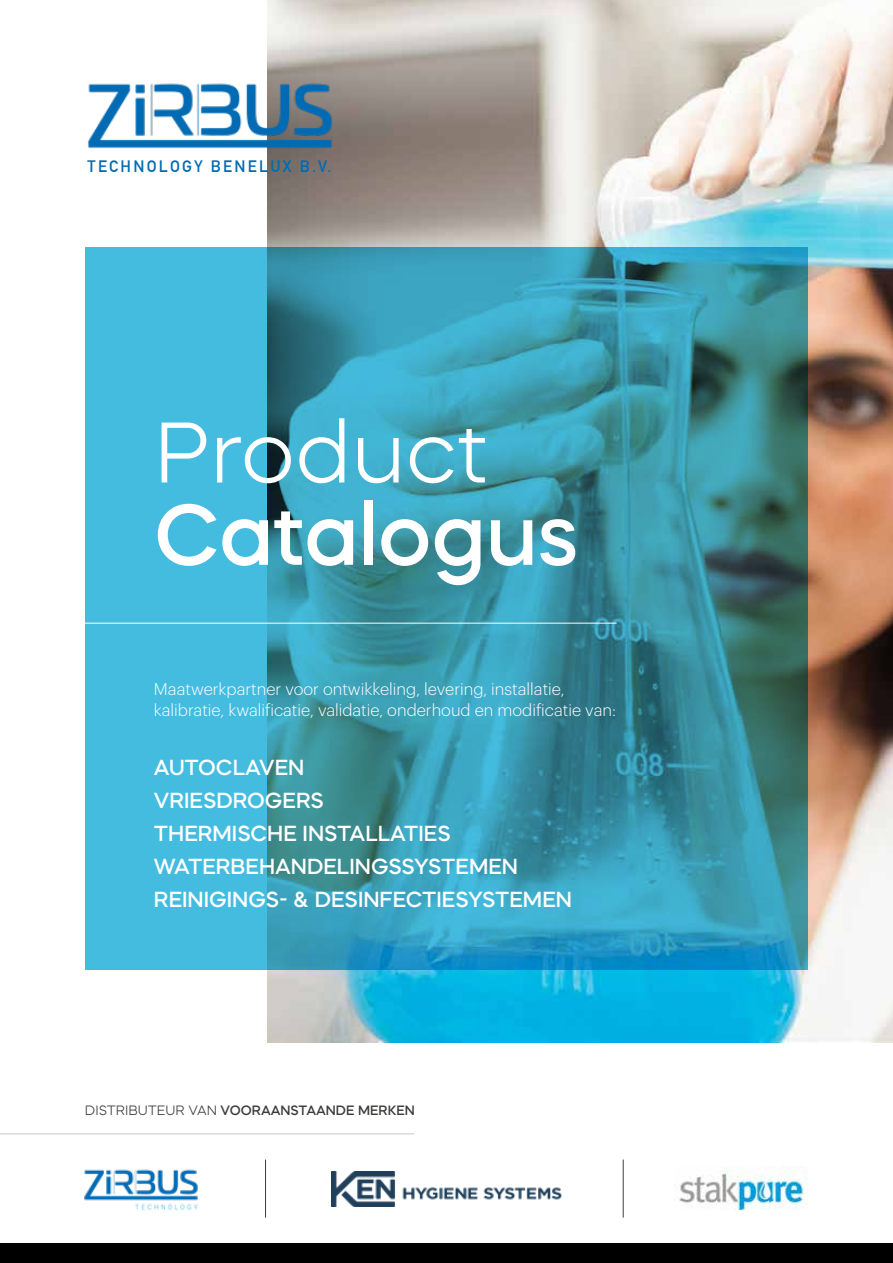
<style>
.page{position:relative;width:893px;height:1263px;background:#fff}
.page>*{position:absolute;margin:0;border:0;box-sizing:border-box;transform-origin:0 0}
.t1{font:500 85.65px "Mazzard H";color:#fff}
.t2{font:300 85.65px "Mazzard H";color:#fff}
.t3{font:500 21.75px/33px "Mazzard H";color:#fff}
.t4{font:300 16.5px/21px "Graphik";color:#fff}
.t5{font:700 16.2px "DIN Alternate";letter-spacing:.14em;color:#006bb2}
.t6{font:500 13.5px "Mazzard H";color:#3c3c3b}
.s1{font-weight:300}
</style>
<div class="page">
<div style="left:0;top:1244px;width:893px;height:19px;background:#000"></div>
<img style="left:332px;top:1172px;width:229px;height:35px">
<img style="left:84px;top:1169px;width:114px;height:41px">
<img style="left:679px;top:1167px;width:129px;height:42px">
<img style="left:268px;top:0;width:625px;height:1042px">
<svg style="left:85px;top:247px;width:723px;height:723px;background:#3b9db4"></svg>
<hr style="left:265px;top:1159px;width:1px;height:58px;background:#3b3c3b">
<hr style="left:623px;top:1159px;width:1px;height:58px;background:#3b3c3b">
<hr style="left:0;top:1133px;width:414px;height:1px;background:#c6c6c6">
<hr style="left:0;top:623px;width:617px;height:1px;background:#fff">
<img style="left:88px;top:78px;width:250px;height:75px">
<p class="t5" style="left:88px;top:154px;width:245px">TECHNOLOGY BENELUX B.V.</p>
<h1 class="t2" style="left:154px;top:400px;width:336px">Product</h1>
<h1 class="t1" style="left:154px;top:479px;width:426px">Catalogus</h1>
<p class="t4" style="left:154px;top:677px;width:463px">Maatwerkpartner voor ontwikkeling, levering, installatie, kalibratie, kwalificatie, validatie, onderhoud en modificatie van:</p>
<h2 class="t3" style="left:154px;top:750px;width:420px">AUTOCLAVEN<br>VRIESDROGERS<br>THERMISCHE INSTALLATIES<br>WATERBEHANDELINGSSYSTEMEN<br>REINIGINGS- &amp; DESINFECTIESYSTEMEN</h2>
<p class="t6" style="left:85px;top:1101px;width:331px"><span class="s1">DISTRIBUTEUR VAN</span> VOORAANSTAANDE MERKEN</p>
</div>
